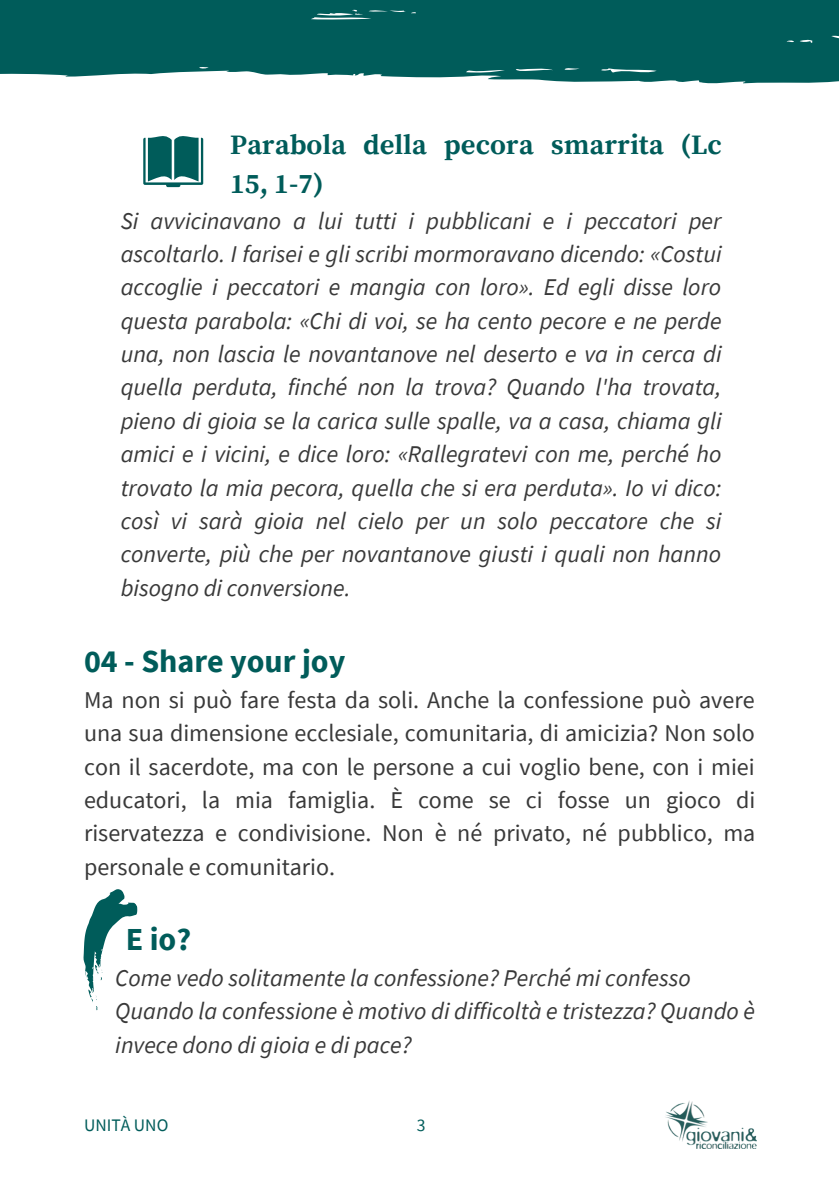
<style>
.page{position:relative;width:839px;height:1191px;background:#fff}
.page>*{position:absolute;margin:0;border:0;box-sizing:border-box;transform-origin:0 0}
.t1{font:700 32px "Source Sans Pro";color:#005c5a}
.t2{font:700 28px/38.6px "Source Serif Pro";color:#005c5a}
.t3{font:italic 24px/33.4px "Source Sans Pro";color:#393939}
.t4{font:24px/33.4px "Source Sans Pro";color:#393939;text-align:justify}
.t5{font:17.6px "Source Sans Pro";color:#005c5a}
</style>
<div class="page">
<svg style="left:0;top:0;width:838px;height:84px;background:#156968"></svg>
<svg style="left:143px;top:136px;width:60px;height:51px"></svg>
<svg style="left:83px;top:889px;width:55px;height:122px"></svg>
<img style="left:665px;top:1100px;width:91px;height:48px">
<p class="t2" style="left:230px;top:127px;width:493px">Parabola della pecora smarrita (Lc<br>15, 1-7)</p>
<p class="t3" style="left:121px;top:203px;width:602px;text-align:justify">Si avvicinavano a lui tutti i pubblicani e i peccatori per ascoltarlo. I farisei e gli scribi mormoravano dicendo: «Costui accoglie i peccatori e mangia con loro». Ed egli disse loro questa parabola: «Chi di voi, se ha cento pecore e ne perde una, non lascia le novantanove nel deserto e va in cerca di quella perduta, finché non la trova? Quando l'ha trovata, pieno di gioia se la carica sulle spalle, va a casa, chiama gli amici e i vicini, e dice loro: «Rallegratevi con me, perché ho trovato la mia pecora, quella che si era perduta». Io vi dico: così vi sarà gioia nel cielo per un solo peccatore che si converte, più che per novantanove giusti i quali non hanno bisogno di conversione.</p>
<h1 class="t1" style="left:84px;top:640px;width:263px">04 - Share your joy</h1>
<p class="t4" style="left:84px;top:683px;width:672px">Ma non si può fare festa da soli. Anche la confessione può avere una sua dimensione ecclesiale, comunitaria, di amicizia? Non solo con il sacerdote, ma con le persone a cui voglio bene, con i miei educatori, la mia famiglia. È come se ci fosse un gioco di riservatezza e condivisione. Non è né privato, né pubblico, ma personale e comunitario.</p>
<h1 class="t1" style="left:126px;top:918px;width:67px">E io?</h1>
<p class="t3" style="left:115px;top:961px;width:641px">Come vedo solitamente la confessione? Perché mi confesso<br>Quando la confessione è motivo di difficoltà e tristezza? Quando è invece dono di gioia e di pace?</p>
<p class="t5" style="left:84px;top:1113px;width:86px">UNITÀ UNO</p>
<p class="t5" style="left:417px;top:1113px;width:10px">3</p>
</div>
